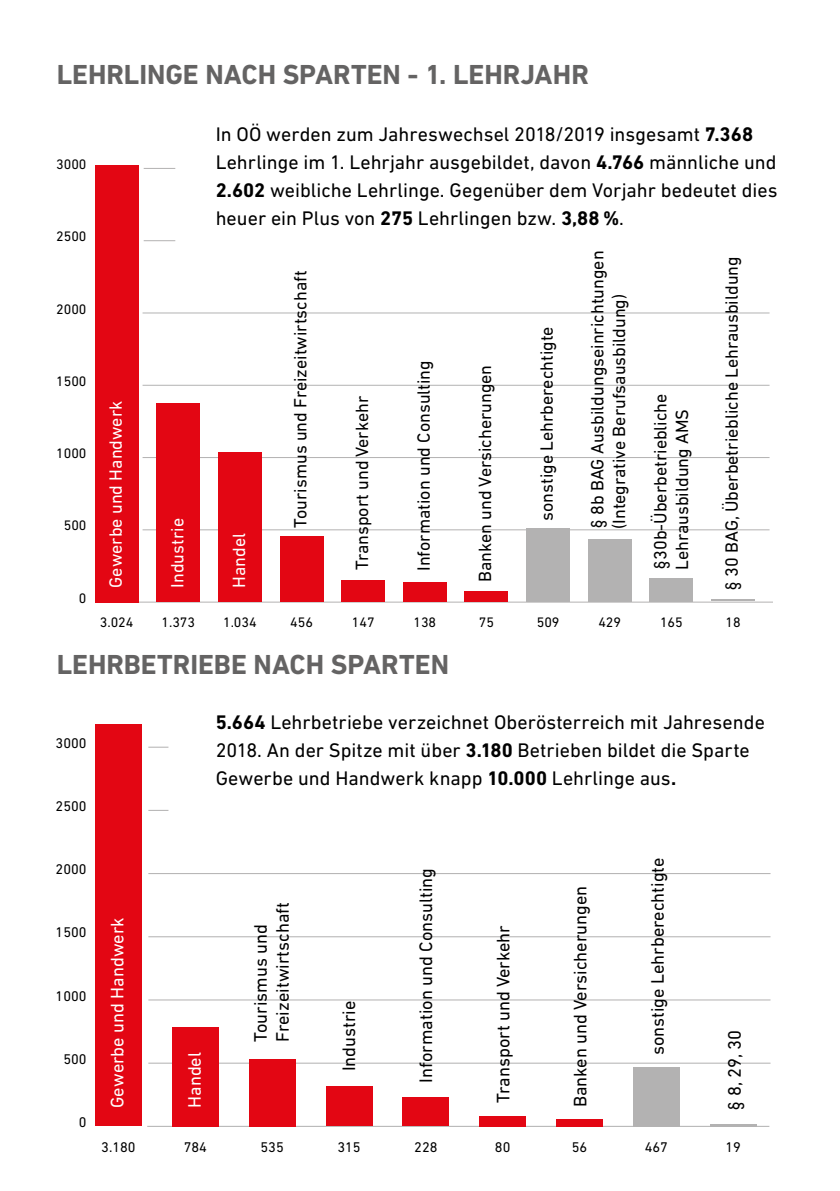
<style>
.page{position:relative;width:840px;height:1191px;background:#fff}
.page>*{position:absolute;margin:0;border:0;box-sizing:border-box;transform-origin:0 0}
.t1{font:700 28px "DIN Next LT Pro";color:#646363}
.t2{font:20px/28px "DIN Next LT Pro";color:#000}
.t3{font:18.4px/22px "DIN Next LT Pro";color:#000}
.t4{font:18.4px "DIN Next LT Pro";color:#fff}
.t5{font:18px/21.6px "DIN Next LT Pro";color:#000}
.t6{font:18px "DIN Next LT Pro";color:#fff}
.t7{font:14.2px "DIN Next LT Pro";color:#000}
.t8{font:14px "DIN Next LT Pro";color:#000}
.s1{font-weight:700}
</style>
<div class="page">
<hr style="left:147px;top:1125px;width:622px;height:1px;background:#b3b2b2">
<hr style="left:148px;top:1062px;width:622px;height:1px;background:#b3b2b2">
<hr style="left:148px;top:999px;width:622px;height:1px;background:#b3b2b2">
<hr style="left:148px;top:936px;width:622px;height:1px;background:#b3b2b2">
<hr style="left:148px;top:873px;width:622px;height:1px;background:#b3b2b2">
<svg style="left:148px;top:810px;width:20px;height:1px"></svg>
<svg style="left:148px;top:746px;width:20px;height:1px"></svg>
<div style="left:95px;top:724px;width:46px;height:402px;background:#e30613"></div>
<div style="left:172px;top:1027px;width:46px;height:99px;background:#e30613"></div>
<div style="left:249px;top:1058px;width:46px;height:68px;background:#e30613"></div>
<div style="left:326px;top:1086px;width:46px;height:40px;background:#e30613"></div>
<div style="left:402px;top:1097px;width:46px;height:29px;background:#e30613"></div>
<div style="left:479px;top:1116px;width:46px;height:10px;background:#e30613"></div>
<div style="left:556px;top:1119px;width:46px;height:7px;background:#e30613"></div>
<div style="left:633px;top:1067px;width:46px;height:59px;background:#b3b2b2"></div>
<hr style="left:709px;top:1124px;width:46px;height:2px;background:#b3b2b2">
<hr style="left:96px;top:601px;width:676px;height:1px;background:#b3b2b2">
<hr style="left:142px;top:529px;width:627px;height:1px;background:#b3b2b2">
<hr style="left:142px;top:457px;width:627px;height:1px;background:#b3b2b2">
<hr style="left:142px;top:385px;width:627px;height:1px;background:#b3b2b2">
<hr style="left:142px;top:312px;width:627px;height:1px;background:#b3b2b2">
<hr style="left:144px;top:240px;width:31px;height:1px;background:#b3b2b2">
<hr style="left:144px;top:168px;width:31px;height:1px;background:#b3b2b2">
<div style="left:95px;top:165px;width:43px;height:437px;background:#e30613"></div>
<div style="left:157px;top:403px;width:43px;height:199px;background:#e30613"></div>
<div style="left:218px;top:452px;width:43px;height:150px;background:#e30613"></div>
<div style="left:280px;top:536px;width:43px;height:66px;background:#e30613"></div>
<div style="left:341px;top:581px;width:43px;height:21px;background:#e30613"></div>
<div style="left:403px;top:582px;width:43px;height:20px;background:#e30613"></div>
<div style="left:464px;top:591px;width:43px;height:11px;background:#e30613"></div>
<div style="left:526px;top:528px;width:43px;height:74px;background:#b3b2b2"></div>
<div style="left:588px;top:539px;width:43px;height:62px;background:#b3b2b2"></div>
<div style="left:649px;top:578px;width:43px;height:24px;background:#b3b2b2"></div>
<hr style="left:711px;top:599px;width:43px;height:2px;background:#b3b2b2">
<h1 class="t1" style="left:57px;top:58px;width:533px">LEHRLINGE NACH SPARTEN - 1. LEHRJAHR</h1>
<p class="t2" style="left:215px;top:120px;width:563px">In OÖ werden zum Jahreswechsel 2018/2019 insgesamt <span class="s1">7.368<br></span>Lehrlinge im 1. Lehrjahr ausgebildet, davon <span class="s1">4.766</span> männliche und <span class="s1">2.602</span> weibliche Lehrlinge. Gegenüber dem Vorjahr bedeutet dies heuer ein Plus von <span class="s1">275</span> Lehrlingen bzw. <span class="s1">3,88 %</span>.</p>
<p class="t8" style="left:56px;top:156px;width:32px">3000</p>
<p class="t8" style="left:56px;top:228px;width:32px">2500</p>
<p class="t8" style="left:56px;top:301px;width:32px">2000</p>
<p class="t8" style="left:56px;top:373px;width:32px">1500</p>
<p class="t8" style="left:56px;top:445px;width:32px">1000</p>
<p class="t8" style="left:64px;top:517px;width:24px">500</p>
<p class="t8" style="left:79px;top:590px;width:9px">0</p>
<p class="t6" style="left:105px;top:587px;width:188px;rotate:-90deg">Gewerbe und Handwerk</p>
<p class="t6" style="left:167px;top:587px;width:71px;rotate:-90deg">Industrie</p>
<p class="t6" style="left:228px;top:587px;width:56px;rotate:-90deg">Handel</p>
<p class="t5" style="left:289px;top:527px;width:258px;rotate:-90deg">Tourismus und Freizeitwirtschaft</p>
<p class="t5" style="left:351px;top:570px;width:176px;rotate:-90deg">Transport und Verkehr</p>
<p class="t5" style="left:412px;top:571px;width:212px;rotate:-90deg">Information und Consulting</p>
<p class="t5" style="left:474px;top:582px;width:219px;rotate:-90deg">Banken und Versicherungen</p>
<p class="t5" style="left:535px;top:520px;width:196px;rotate:-90deg">sonstige Lehrberechtigte</p>
<p class="t5" style="left:586px;top:529px;width:280px;rotate:-90deg">§ 8b BAG Ausbildungseinrichtungen (Integrative Berufsausbildung)</p>
<p class="t5" style="left:649px;top:570px;width:178px;rotate:-90deg">§30b-Überbetriebliche<br>Lehrausbildung AMS</p>
<p class="t5" style="left:720px;top:591px;width:336px;rotate:-90deg">§ 30 BAG, Überbetriebliche Lehrausbildung</p>
<p class="t8" style="left:100px;top:614px;width:35px">3.024</p>
<p class="t8" style="left:161px;top:614px;width:35px">1.373</p>
<p class="t8" style="left:223px;top:614px;width:35px">1.034</p>
<p class="t8" style="left:290px;top:614px;width:24px">456</p>
<p class="t8" style="left:351px;top:614px;width:24px">147</p>
<p class="t8" style="left:413px;top:614px;width:24px">138</p>
<p class="t8" style="left:478px;top:614px;width:17px">75</p>
<p class="t8" style="left:536px;top:614px;width:24px">509</p>
<p class="t8" style="left:598px;top:614px;width:24px">429</p>
<p class="t8" style="left:659px;top:614px;width:24px">165</p>
<p class="t8" style="left:725px;top:614px;width:17px">18</p>
<h1 class="t1" style="left:57px;top:647px;width:393px">LEHRBETRIEBE NACH SPARTEN</h1>
<p class="t7" style="left:56px;top:734px;width:32px">3000</p>
<p class="t7" style="left:56px;top:798px;width:32px">2500</p>
<p class="t2" style="left:215px;top:708px;width:550px"><span class="s1">5.664</span> Lehrbetriebe verzeichnet Oberösterreich mit Jahresende<br>2018. An der Spitze mit über <span class="s1">3.180</span> Betrieben bildet die Sparte<br>Gewerbe und Handwerk knapp <span class="s1">10.000</span> Lehrlinge aus<span class="s1">.</span></p>
<p class="t7" style="left:56px;top:861px;width:32px">2000</p>
<p class="t7" style="left:56px;top:924px;width:32px">1500</p>
<p class="t7" style="left:56px;top:987px;width:32px">1000</p>
<p class="t7" style="left:63px;top:1050px;width:25px">500</p>
<p class="t7" style="left:79px;top:1114px;width:9px">0</p>
<p class="t4" style="left:107px;top:1108px;width:192px;rotate:-90deg">Gewerbe und Handwerk</p>
<p class="t4" style="left:184px;top:1108px;width:57px;rotate:-90deg">Handel</p>
<p class="t3" style="left:249px;top:1042px;width:141px;rotate:-90deg">Tourismus und<br>Freizeitwirtschaft</p>
<p class="t3" style="left:337px;top:1071px;width:72px;rotate:-90deg">Industrie</p>
<p class="t3" style="left:414px;top:1082px;width:216px;rotate:-90deg">Information und Consulting</p>
<p class="t3" style="left:491px;top:1102px;width:179px;rotate:-90deg">Transport und Verkehr</p>
<p class="t3" style="left:568px;top:1107px;width:223px;rotate:-90deg">Banken und Versicherungen</p>
<p class="t3" style="left:645px;top:1055px;width:199px;rotate:-90deg">sonstige Lehrberechtigte</p>
<p class="t3" style="left:723px;top:1110px;width:82px;rotate:-90deg">§ 8, 29, 30</p>
<p class="t7" style="left:101px;top:1138px;width:36px">3.180</p>
<p class="t7" style="left:184px;top:1138px;width:25px">784</p>
<p class="t7" style="left:260px;top:1138px;width:25px">535</p>
<p class="t7" style="left:337px;top:1138px;width:25px">315</p>
<p class="t7" style="left:414px;top:1138px;width:25px">228</p>
<p class="t7" style="left:494px;top:1138px;width:17px">80</p>
<p class="t7" style="left:571px;top:1138px;width:17px">56</p>
<p class="t7" style="left:644px;top:1138px;width:25px">467</p>
<p class="t7" style="left:725px;top:1138px;width:17px">19</p>
</div>
